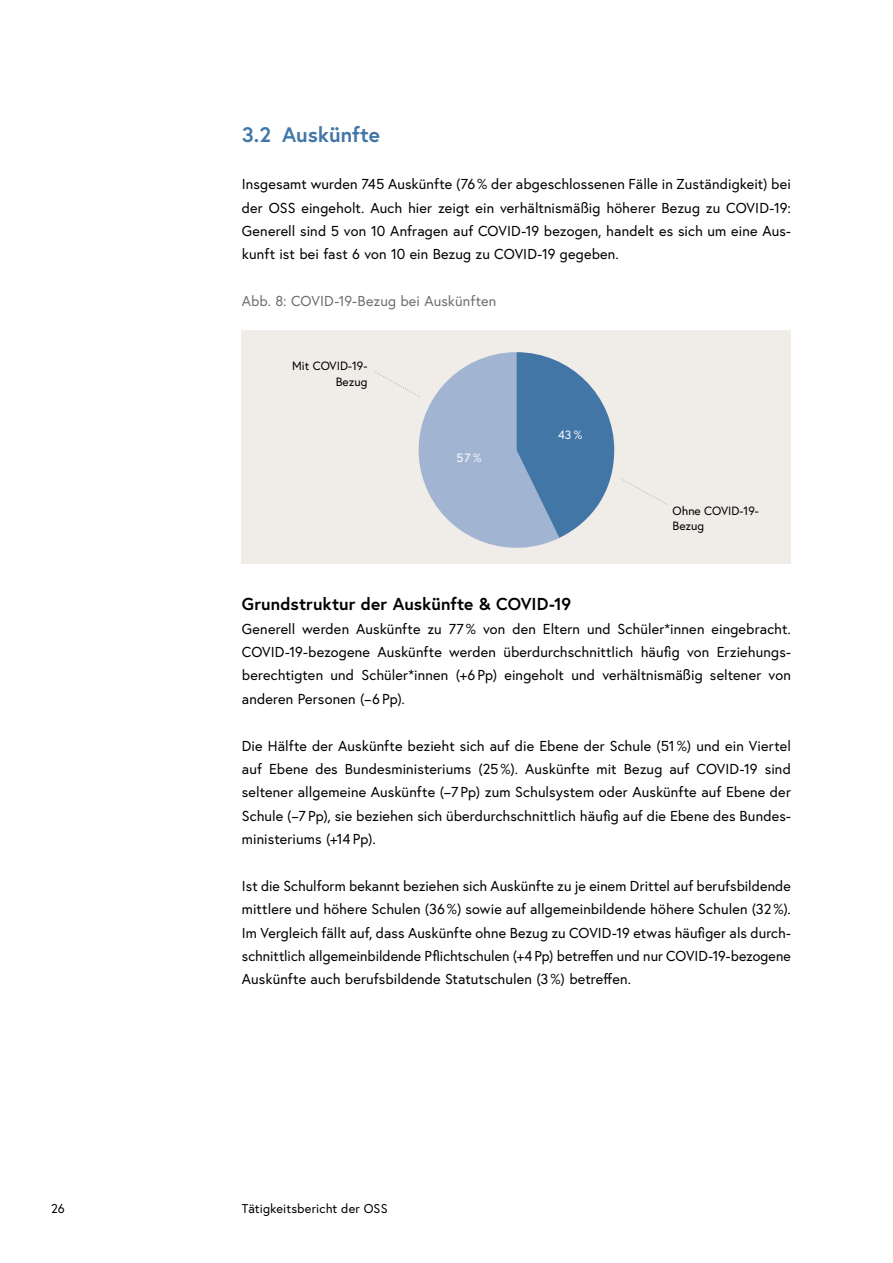
<style>
.page{position:relative;width:893px;height:1263px;background:#fff}
.page>*{position:absolute;margin:0;border:0;box-sizing:border-box;transform-origin:0 0}
.t1{font:700 21px "Europa Austria";color:#4176a7}
.h3_ohne_Nummerierung{font:700 17.25px "Europa Austria";letter-spacing:.005em;color:#000}
.p_Abstand_danach{font:14.4px/23.4px "Europa Austria";letter-spacing:.01em;color:#000;text-align:justify}
.p_Abbildungsbeschriftung{font:14.4px "Europa Austria";letter-spacing:.01em;color:#6f6f6e}
.t2{font:12.75px "Europa Austria";letter-spacing:.01em;color:#000}
.t3{font:12px/15.6px "Europa Austria";color:#000;text-align:right}
.t4{font:12px "Europa Austria";color:#fff}
</style>
<div class="page">
<div style="left:242px;top:330px;width:549px;height:233px;background:#f0ece8"></div>
<svg style="left:373px;top:352px;width:241px;height:196px"></svg>
<svg style="left:621px;top:478px;width:47px;height:27px"></svg>
<h2 class="t1" style="left:242px;top:121px;width:140px">3.2 Auskünfte</h2>
<p class="p_Abstand_danach" style="left:242px;top:172px;width:551px">Insgesamt wurden 745 Auskünfte (76 % der abgeschlossenen Fälle in Zuständigkeit) bei der OSS eingeholt. Auch hier zeigt ein verhältnismäßig höherer Bezug zu COVID-19:<br>Generell sind 5 von 10 Anfragen auf COVID-19 bezogen, handelt es sich um eine Aus&shy;kunft ist bei fast 6 von 10 ein Bezug zu COVID-19 gegeben.</p>
<p class="p_Abbildungsbeschriftung" style="left:242px;top:292px;width:256px">Abb. 8: COVID-19-Bezug bei Auskünften</p>
<p class="t3" style="left:292px;top:358px;width:77px">Mit COVID-19-<br>Bezug</p>
<p class="t4" style="left:457px;top:450px;width:27px">57 %</p>
<p class="t4" style="left:558px;top:428px;width:26px">43 %</p>
<p class="t3" style="left:673px;top:502px;width:88px;text-align:left">Ohne COVID-19-<br>Bezug</p>
<h3 class="h3_ohne_Nummerierung" style="left:242px;top:592px;width:331px">Grundstruktur der Auskünfte &amp; COVID-19</h3>
<p class="p_Abstand_danach" style="left:242px;top:617px;width:551px">Generell werden Auskünfte zu 77 % von den Eltern und Schüler*innen eingebracht.<br>COVID-19-bezogene Auskünfte werden überdurchschnittlich häufig von Erziehungs&shy;berechtigten und Schüler*innen (+6 Pp) eingeholt und verhältnismäßig seltener von anderen Personen (−6 Pp).</p>
<p class="p_Abstand_danach" style="left:242px;top:733px;width:551px">Die Hälfte der Auskünfte bezieht sich auf die Ebene der Schule (51%) und ein Viertel auf Ebene des Bundesministeriums (25 %). Auskünfte mit Bezug auf COVID-19 sind seltener allgemeine Auskünfte (−7 Pp) zum Schulsystem oder Auskünfte auf Ebene der Schule (−7 Pp), sie beziehen sich überdurchschnittlich häufig auf die Ebene des Bundes&shy;ministeriums (+14 Pp).</p>
<p class="p_Abstand_danach" style="left:242px;top:874px;width:551px">Ist die Schulform bekannt beziehen sich Auskünfte zu je einem Drittel auf berufsbildende mittlere und höhere Schulen (36 %) sowie auf allgemeinbildende höhere Schulen (32 %).<br>Im Vergleich fällt auf, dass Auskünfte ohne Bezug zu COVID-19 etwas häufiger als durch&shy;schnittlich allgemeinbildende Pflichtschulen (+4 Pp) betreffen und nur COVID-19-bezogene Auskünfte auch berufsbildende Statutschulen (3 %) betreffen.</p>
<p class="t2" style="left:51px;top:1200px;width:15px">26</p>
<p class="t2" style="left:242px;top:1200px;width:147px">Tätigkeitsbericht der OSS</p>
</div>
